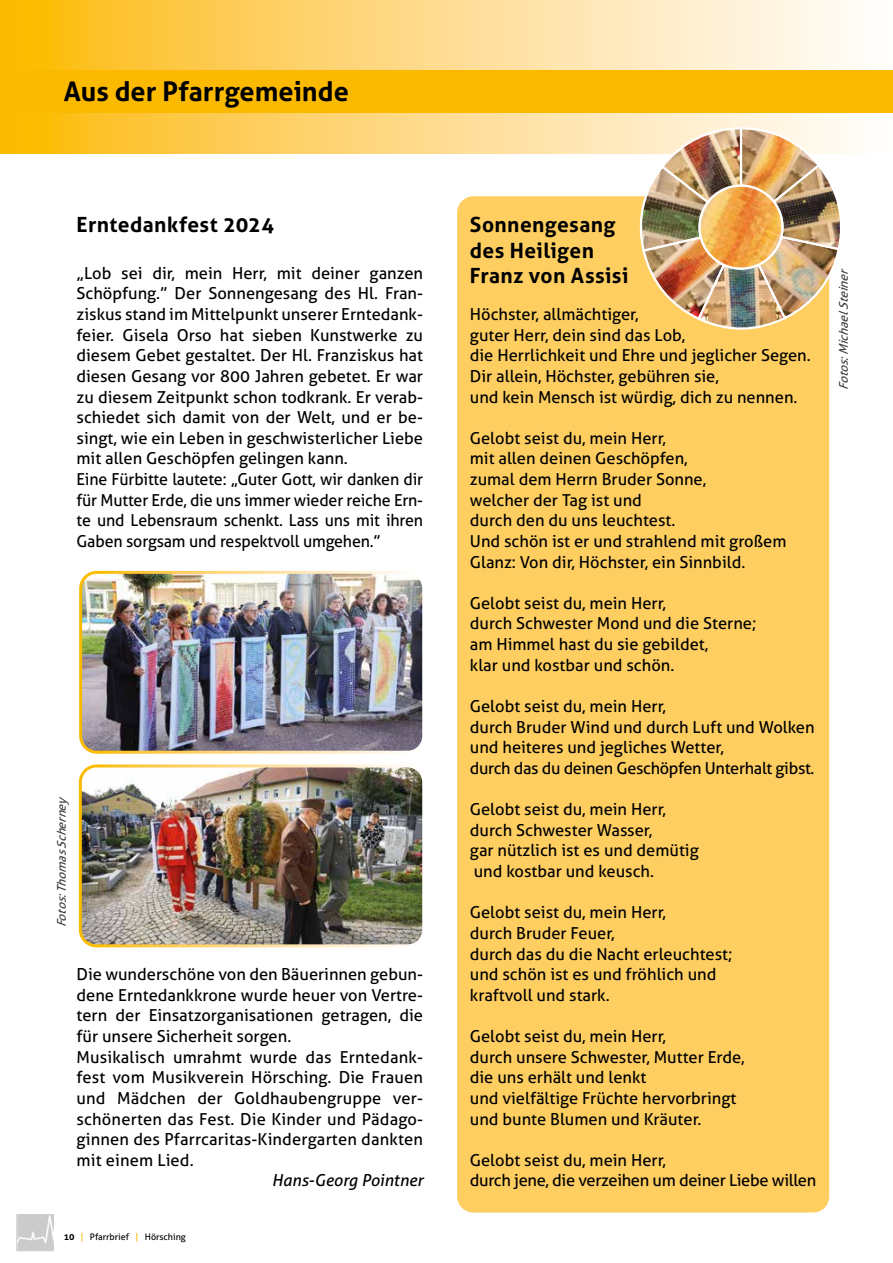
<style>
.page{position:relative;width:893px;height:1263px;background:#fff}
.page>*{position:absolute;margin:0;border:0;box-sizing:border-box;transform-origin:0 0}
.t1{font:700 27px "Aller";color:#000}
.t2{font:700 21px/25.5px "Aller";letter-spacing:.015em;color:#000}
.t3{font:16.5px/20.7px "Aller";color:#000}
.t4{font:16.5px/20.7px "Aller";letter-spacing:-.02em;color:#000}
.t5{font:italic 16.5px "Aller";letter-spacing:-.005em;color:#000}
.t6{font:italic 12px "Aller";color:#3c3c3b}
.t7{font:9px "Aller";color:#000}
.s1{font-weight:700}
.s2{color:#fbba00}
</style>
<div class="page">
<svg style="left:0;top:0;width:848px;height:153px;background:#fed980"></svg>
<div style="left:0;top:70px;width:893px;height:43px;background:#fbba00"></div>
<img style="left:16px;top:1214px;width:37px;height:38px">
<div style="left:457px;top:196px;width:372px;height:1016px;background:#fece61;border-radius:16px"></div>
<img style="left:637px;top:126px;width:208px;height:206px">
<img style="left:700px;top:186px;width:82px;height:83px;border-radius:41px">
<div style="left:698px;top:185px;width:86px;height:85px;border:2px solid #fff;border-radius:50%"></div>
<img style="left:81px;top:768px;width:340px;height:177px">
<div style="left:79px;top:764px;width:346px;height:183px;border:3px solid #fff;border-radius:16px"></div>
<img style="left:83px;top:575px;width:338px;height:175px">
<div style="left:79px;top:571px;width:346px;height:183px;border:3px solid #fff;border-radius:16px"></div>
<h1 class="t1" style="left:64px;top:75px;width:287px">Aus der Pfarrgemeinde</h1>
<p class="t2" style="left:77px;top:212px;width:199px">Erntedankfest 2024</p>
<p class="t3" style="left:77px;top:263px;width:348px">„Lob sei dir, mein Herr, mit deiner ganzen Schöpfung.” Der Sonnengesang des Hl. Fran&shy;ziskus stand im Mittelpunkt unserer Erntedank&shy;feier. Gisela Orso hat sieben Kunstwerke zu diesem Gebet gestaltet. Der Hl. Franziskus hat diesen Gesang vor 800 Jahren gebetet. Er war zu diesem Zeitpunkt schon todkrank. Er verab&shy;schiedet sich damit von der Welt, und er be&shy;singt, wie ein Leben in geschwisterlicher Liebe mit allen Geschöpfen gelingen kann.<br>Eine Fürbitte lautete: „Guter Gott, wir danken dir für Mutter Erde, die uns immer wieder reiche Ern&shy;te und Lebensraum schenkt. Lass uns mit ihren Gaben sorgsam und respektvoll umgehen.”</p>
<p class="t6" style="left:54px;top:927px;width:130px;rotate:-90deg">Fotos:ThomasScherney</p>
<p class="t3" style="left:77px;top:964px;width:348px">Die wunderschöne von den Bäuerinnen gebun&shy;dene Erntedankkrone wurde heuer von Vertre&shy;tern der Einsatzorganisationen getragen, die für unsere Sicherheit sorgen.<br>Musikalisch umrahmt wurde das Erntedank&shy;fest vom Musikverein Hörsching. Die Frauen und Mädchen der Goldhaubengruppe ver&shy;schönerten das Fest. Die Kinder und Pädago&shy;ginnen des Pfarrcaritas-Kindergarten dankten mit einem Lied.</p>
<p class="t5" style="left:272px;top:1170px;width:153px">Hans-Georg Pointner</p>
<p class="t7" style="left:64px;top:1231px;width:124px"><span class="s1">10</span> <span class="s2">|</span> Pfarrbrief <span class="s2">|</span> Hörsching</p>
<p class="t2" style="left:470px;top:212px;width:160px">Sonnengesang des Heiligen<br>Franz von Assisi</p>
<p class="t3" style="left:470px;top:304px;width:342px">Höchster, allmächtiger,<br>guter Herr, dein sind das Lob,<br>die Herrlichkeit und Ehre und jeglicher Segen.<br>Dir allein, Höchster, gebühren sie,<br>und kein Mensch ist würdig, dich zu nennen.</p>
<p class="t3" style="left:470px;top:428px;width:318px">Gelobt seist du, mein Herr,<br>mit allen deinen Geschöpfen,<br>zumal dem Herrn Bruder Sonne,<br>welcher der Tag ist und<br>durch den du uns leuchtest.<br>Und schön ist er und strahlend mit großem<br>Glanz: Von dir, Höchster, ein Sinnbild.</p>
<p class="t3" style="left:470px;top:593px;width:288px">Gelobt seist du, mein Herr,<br>durch Schwester Mond und die Sterne; am Himmel hast du sie gebildet,<br>klar und kostbar und schön.</p>
<p class="t3" style="left:470px;top:696px;width:346px">Gelobt seist du, mein Herr,<br>durch Bruder Wind und durch Luft und Wolken und heiteres und jegliches Wetter,<br>durch das du deinen Geschöpfen Unterhalt gibst.</p>
<p class="t3" style="left:470px;top:799px;width:230px">Gelobt seist du, mein Herr, durch Schwester Wasser,<br>gar nützlich ist es und demütig und kostbar und keusch.</p>
<p class="t3" style="left:470px;top:902px;width:264px">Gelobt seist du, mein Herr,<br>durch Bruder Feuer,<br>durch das du die Nacht erleuchtest; und schön ist es und fröhlich und kraftvoll und stark.</p>
<p class="t3" style="left:470px;top:1026px;width:276px">Gelobt seist du, mein Herr,<br>durch unsere Schwester, Mutter Erde, die uns erhält und lenkt<br>und vielfältige Früchte hervorbringt und bunte Blumen und Kräuter.</p>
<p class="t4" style="left:470px;top:1149px;width:348px">Gelobt seist du, mein Herr,<br>durch jene, die verzeihen um deiner Liebe willen</p>
<p class="t6" style="left:836px;top:390px;width:126px;rotate:-90deg">Fotos:MichaelSteiner</p>
</div>
